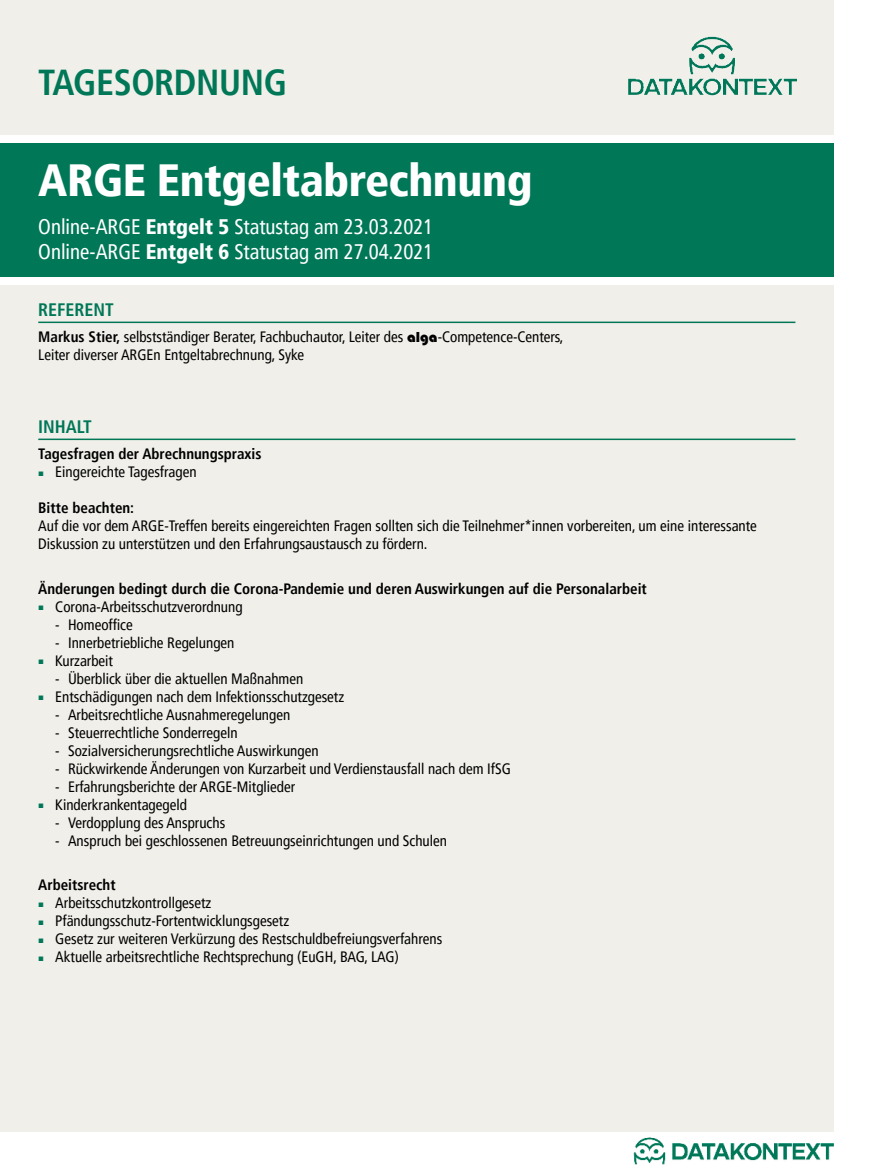
<style>
.page{position:relative;width:872px;height:1170px;background:#fff}
.page>*{position:absolute;margin:0;border:0;box-sizing:border-box;transform-origin:0 0}
.t1{font:900 condensed 45px "Frutiger LT Pro";letter-spacing:-.01em;color:#fff}
.t2{font:700 condensed 36px "Frutiger LT Pro";letter-spacing:-.01em;color:#007757}
.t3{font:condensed 21px/25.5px "Frutiger LT Pro";color:#fff}
.t4{font:700 condensed 18px "Frutiger LT Pro";color:#007757}
.t5{font:condensed 15px/18px "Frutiger LT Pro";color:#000}
.t6{font:700 condensed 15px "Frutiger LT Pro";color:#000}
.s1{font-weight:900}
.s2{font-weight:700}
.s3{font-family:"Blippo Black DTC";font-stretch:normal}
.s4{color:#007757}
</style>
<div class="page">
<div style="left:0;top:285px;width:833px;height:846px;background:#f0efea"></div>
<div style="left:0;top:142px;width:833px;height:134px;background:#007757"></div>
<div style="left:0;top:0;width:833px;height:134px;background:#f0efea"></div>
<img style="left:691px;top:36px;width:20px;height:16px">
<img style="left:634px;top:1137px;width:200px;height:28px">
<hr style="left:38px;top:438px;width:757px;height:2px;background:#007757">
<hr style="left:38px;top:321px;width:757px;height:2px;background:#007757">
<h2 class="t2" style="left:38px;top:61px;width:250px">TAGESORDNUNG</h2>
<h1 class="t1" style="left:38px;top:153px;width:496px">ARGE Entgeltabrechnung</h1>
<h3 class="t3" style="left:38px;top:214px;width:397px">Online-ARGE <span class="s1">Entgelt 5</span> Statustag am 23.03.2021<br>Online-ARGE <span class="s1">Entgelt 6</span> Statustag am 27.04.2021</h3>
<p class="t4" style="left:38px;top:298px;width:77px">REFERENT</p>
<p class="t5" style="left:38px;top:328px;width:527px"><span class="s2">Markus Stier,</span> selbstständiger Berater, Fachbuchautor, Leiter des <span class="s3">alga</span>-Competence-Centers,<br>Leiter diverser ARGEn Entgeltabrechnung, Syke</p>
<p class="t4" style="left:38px;top:415px;width:55px">INHALT</p>
<p class="t6" style="left:38px;top:445px;width:225px">Tagesfragen der Abrechnungspraxis</p>
<p class="t5" style="left:38px;top:463px;width:160px"><span class="s4">▪</span> Eingereichte Tagesfragen</p>
<p class="t6" style="left:38px;top:499px;width:97px">Bitte beachten:</p>
<p class="t5" style="left:38px;top:517px;width:720px">Auf die vor dem ARGE-Treffen bereits eingereichten Fragen sollten sich die Teilnehmer*innen vorbereiten, um eine interessante<br>Diskussion zu unterstützen und den Erfahrungsaustausch zu fördern.</p>
<p class="t6" style="left:38px;top:579px;width:610px">Änderungen bedingt durch die Corona-Pandemie und deren Auswirkungen auf die Personalarbeit</p>
<p class="t5" style="left:38px;top:597px;width:206px"><span class="s4">▪</span> Corona-Arbeitsschutzverordnung</p>
<p class="t5" style="left:55px;top:615px;width:79px">- Homeoffice</p>
<p class="t5" style="left:55px;top:633px;width:181px">- Innerbetriebliche Regelungen</p>
<p class="t5" style="left:38px;top:651px;width:76px"><span class="s4">▪</span> Kurzarbeit</p>
<p class="t5" style="left:55px;top:669px;width:249px">- Überblick über die aktuellen Maßnahmen</p>
<p class="t5" style="left:38px;top:687px;width:307px"><span class="s4">▪</span> Entschädigungen nach dem Infektionsschutzgesetz</p>
<p class="t5" style="left:55px;top:705px;width:236px">- Arbeitsrechtliche Ausnahmeregelungen</p>
<p class="t5" style="left:55px;top:723px;width:184px">- Steuerrechtliche Sonderregeln</p>
<p class="t5" style="left:55px;top:741px;width:265px">- Sozialversicherungsrechtliche Auswirkungen</p>
<p class="t5" style="left:55px;top:759px;width:457px">- Rückwirkende Änderungen von Kurzarbeit und Verdienstausfall nach dem IfSG</p>
<p class="t5" style="left:55px;top:777px;width:241px">- Erfahrungsberichte der ARGE-Mitglieder</p>
<p class="t5" style="left:38px;top:795px;width:150px"><span class="s4">▪</span> Kinderkrankentagegeld</p>
<p class="t5" style="left:55px;top:813px;width:171px">- Verdopplung des Anspruchs</p>
<p class="t5" style="left:55px;top:831px;width:393px">- Anspruch bei geschlossenen Betreuungseinrichtungen und Schulen</p>
<p class="t6" style="left:38px;top:876px;width:79px">Arbeitsrecht</p>
<p class="t5" style="left:38px;top:894px;width:175px"><span class="s4">▪</span> Arbeitsschutzkontrollgesetz</p>
<p class="t5" style="left:38px;top:912px;width:252px"><span class="s4">▪</span> Pfändungsschutz-Fortentwicklungsgesetz</p>
<p class="t5" style="left:38px;top:930px;width:405px"><span class="s4">▪</span> Gesetz zur weiteren Verkürzung des Restschuldbefreiungsverfahrens</p>
<p class="t5" style="left:38px;top:948px;width:362px"><span class="s4">▪</span> Aktuelle arbeitsrechtliche Rechtsprechung (EuGH, BAG, LAG)</p>
</div>
